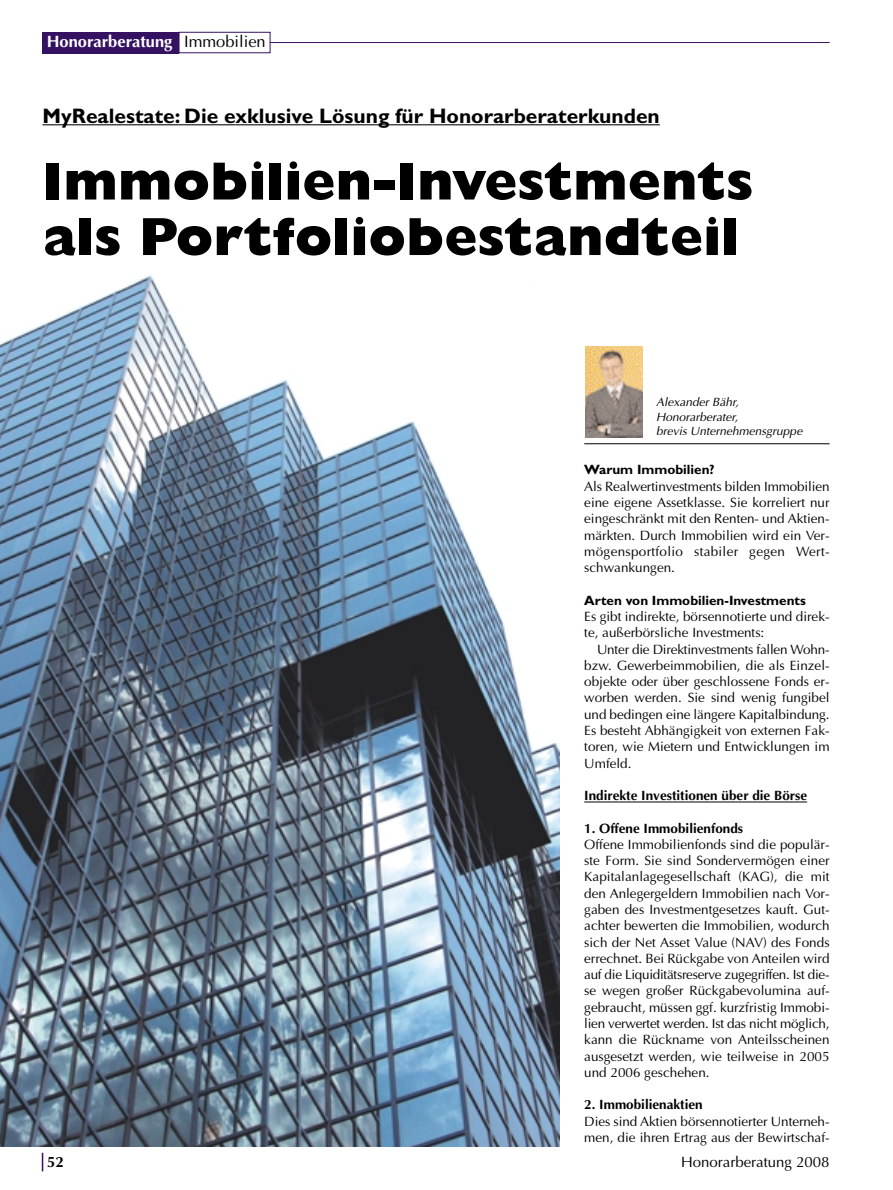
<style>
.page{position:relative;width:893px;height:1190px;background:#fff}
.page>*{position:absolute;margin:0;border:0;box-sizing:border-box;transform-origin:0 0}
.t1{font:800 54px/55.5px "Gill Sans";color:#000}
.t2{font:700 21px "Gill Sans";color:#000}
.t3{font:700 16.5px "Optima";color:#fff}
.t4{font:15px "Optima";color:#000}
.t5{font:700 15px "Optima";color:#000}
.t6{font:13.5px/16.4px "Optima";color:#000;text-align:justify}
.t7{font:700 13.5px "Optima";color:#000}
.t8{font:700 13.5px "Gill Sans";color:#000}
.t9{font:italic 12px/14.5px "Optima";color:#000}
.s1{font-weight:400;color:#000}
</style>
<div class="page">
<img style="left:1px;top:31px;width:558px;height:1115px">
<hr style="left:584px;top:801px;width:223px;height:1px;background:#000">
<hr style="left:43px;top:124px;width:135px;height:1px;background:#000">
<hr style="left:178px;top:124px;width:58px;height:1px;background:#000">
<hr style="left:236px;top:124px;width:66px;height:1px;background:#000">
<hr style="left:302px;top:124px;width:358px;height:1px;background:#000">
<svg style="left:42px;top:1152px;width:1px;height:19px"></svg>
<hr style="left:270px;top:42px;width:559px;height:1px;background:#341261">
<div style="left:43px;top:32px;width:136px;height:21px;background:#341261"></div>
<div style="left:179px;top:32px;width:91px;height:21px;border:1px solid #341261"></div>
<img style="left:585px;top:346px;width:57px;height:92px">
<hr style="left:584px;top:443px;width:245px;height:1px;background:#000">
<p class="t3" style="left:47px;top:35px;width:220px">Honorarberatung <span class="s1">Immobilien</span></p>
<h2 class="t2" style="left:43px;top:108px;width:618px">MyRealestate: Die exklusive Lösung für Honorarberaterkunden</h2>
<h1 class="t1" style="left:43px;top:159px;width:712px">Immobilien-Investments als Portfoliobestandteil</h1>
<p class="t9" style="left:656px;top:396px;width:148px">Alexander Bähr,<br>Honorarberater,<br>brevis Unternehmensgruppe</p>
<p class="t8" style="left:584px;top:465px;width:132px">Warum Immobilien?</p>
<p class="t6" style="left:584px;top:479px;width:247px">Als Realwertinvestments bilden Immobilien eine eigene Assetklasse. Sie korreliert nur eingeschränkt mit den Renten- und Aktien&shy;märkten. Durch Immobilien wird ein Ver&shy;mögensportfolio stabiler gegen Wert&shy;schwankungen.</p>
<p class="t8" style="left:584px;top:595px;width:223px">Arten von Immobilien-Investments</p>
<p class="t6" style="left:584px;top:609px;width:247px">Es gibt indirekte, börsennotierte und direk&shy;te, außerbörsliche Investments:</p>
<p class="t6" style="left:584px;top:642px;width:247px;text-indent:13px">Unter die Direktinvestments fallen Wohn&shy;bzw. Gewerbeimmobilien, die als Einzel&shy;objekte oder über geschlossene Fonds er&shy;worben werden. Sie sind wenig fungibel und bedingen eine längere Kapitalbindung.<br>Es besteht Abhängigkeit von externen Fak&shy;toren, wie Mietern und Entwicklungen im Umfeld.</p>
<p class="t7" style="left:584px;top:790px;width:224px">Indirekte Investitionen über die Börse</p>
<p class="t7" style="left:584px;top:822px;width:160px">1. Offene Immobilienfonds</p>
<p class="t6" style="left:584px;top:837px;width:247px">Offene Immobilienfonds sind die populär&shy;ste Form. Sie sind Sondervermögen einer Kapitalanlagegesellschaft (KAG), die mit den Anlegergeldern Immobilien nach Vor&shy;gaben des Investmentgesetzes kauft. Gut&shy;achter bewerten die Immobilien, wodurch sich der Net Asset Value (NAV) des Fonds errechnet. Bei Rückgabe von Anteilen wird auf die Liquiditätsreserve zugegriffen. Ist die&shy;se wegen großer Rückgabevolumina auf&shy;gebraucht, müssen ggf. kurzfristig Immobi&shy;lien verwertet werden. Ist das nicht möglich, kann die Rückname von Anteilsscheinen ausgesetzt werden, wie teilweise in 2005 und 2006 geschehen.</p>
<p class="t7" style="left:584px;top:1099px;width:120px">2. Immobilienaktien</p>
<p class="t6" style="left:584px;top:1114px;width:247px">Dies sind Aktien börsennotierter Unterneh&shy;men, die ihren Ertrag aus der Bewirtschaf-</p>
<p class="t5" style="left:47px;top:1155px;width:18px">52</p>
<p class="t4" style="left:681px;top:1155px;width:150px">Honorarberatung 2008</p>
</div>
